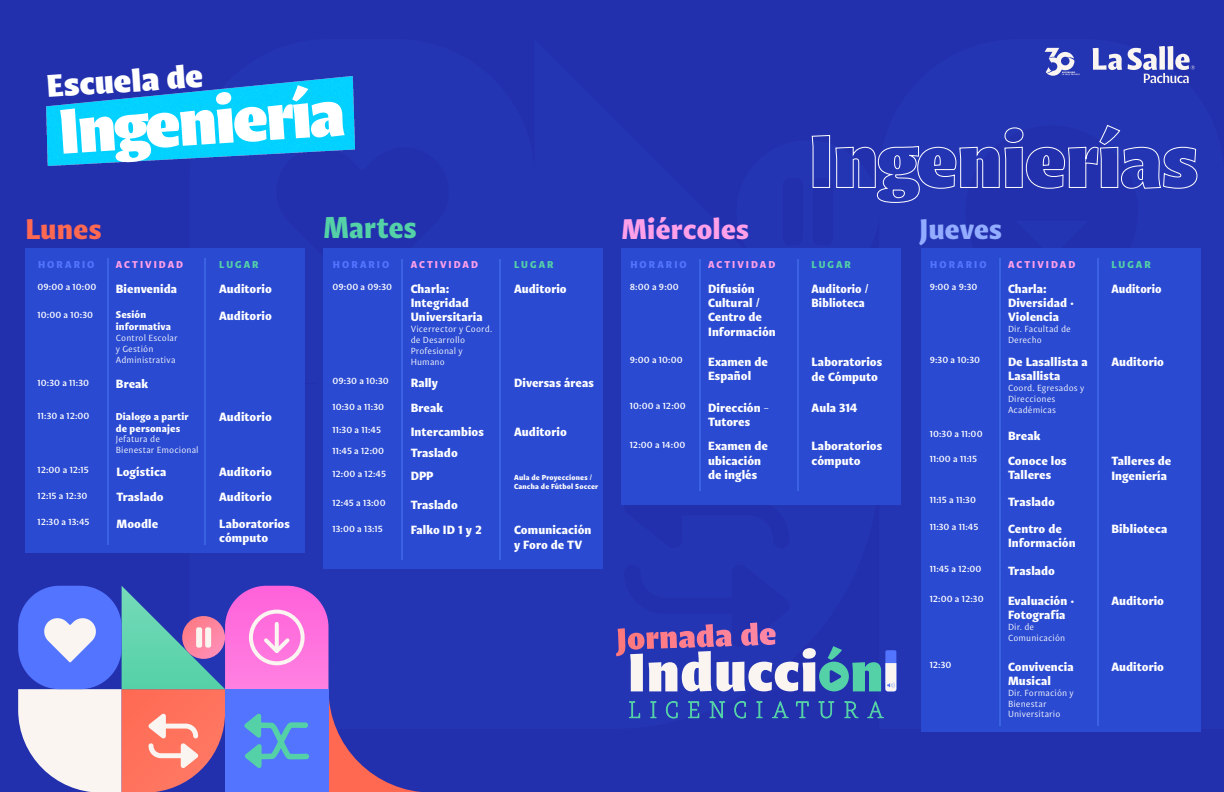
<style>
.page{position:relative;width:1224px;height:792px;background:#fff}
.page>*{position:absolute;margin:0;border:0;box-sizing:border-box;transform-origin:0 0}
.t1{font:800 67.3px "Indivisa Display Sans";color:#fff}
.t2{font:800 33.6px "Indivisa Display Sans";color:#fff}
.t3{font:900 30.3px "Indivisa Text Sans";letter-spacing:.005em;color:#54d1a7;scale:.94 1}
.t4{font:900 28.5px "Indivisa Text Sans";color:#ffa0e9}
.t5{font:900 28.5px "Indivisa Text Sans";letter-spacing:-.005em;color:#92acff}
.t6{font:900 28.5px "Indivisa Text Sans";color:#ff6952}
.t7{font:900 12px/14.4px "Indivisa Text Sans";letter-spacing:.005em;color:#fff}
.t8{font:900 12px/14.4px "Indivisa Text Sans";letter-spacing:.005em;color:#fff;scale:.95 1}
.t9{font:900 10px/12px "Indivisa Text Sans";letter-spacing:.01em;color:#fff}
.t10{font:900 10px "Indivisa Text Sans";letter-spacing:.2em;color:#ffa0e9}
.t11{font:900 10px "Indivisa Text Sans";letter-spacing:.21em;color:#5274ff}
.t12{font:900 10px "Indivisa Text Sans";letter-spacing:.205em;color:#54d1a7}
.t13{font:700 9px "Indivisa Text Sans";letter-spacing:.005em;color:#fff}
.t14{font:9px/10.8px "Indivisa Text Sans";letter-spacing:.01em;color:#fff}
.t15{font:900 7.3px/8.8px "Indivisa Text Sans";letter-spacing:.02em;color:#fff}
</style>
<div class="page">
<div style="left:0;top:0;width:1224px;height:791px;background:#2330ad"></div>
<svg style="left:629px;top:702px;width:11px;height:16px"></svg>
<svg style="left:651px;top:702px;width:5px;height:16px"></svg>
<svg style="left:666px;top:701px;width:11px;height:17px"></svg>
<svg style="left:688px;top:702px;width:11px;height:16px"></svg>
<svg style="left:710px;top:702px;width:15px;height:16px"></svg>
<svg style="left:735px;top:701px;width:11px;height:17px"></svg>
<svg style="left:757px;top:702px;width:5px;height:16px"></svg>
<svg style="left:772px;top:701px;width:16px;height:17px"></svg>
<svg style="left:796px;top:702px;width:12px;height:16px"></svg>
<svg style="left:819px;top:702px;width:15px;height:16px"></svg>
<svg style="left:845px;top:702px;width:13px;height:16px"></svg>
<svg style="left:868px;top:701px;width:16px;height:17px"></svg>
<svg style="left:616px;top:623px;width:280px;height:68px"></svg>
<svg style="left:18px;top:586px;width:414px;height:206px"></svg>
<div style="left:25px;top:249px;width:280px;height:304px;background:#2a4ad1"></div>
<div style="left:323px;top:249px;width:280px;height:320px;background:#2a4ad1"></div>
<div style="left:621px;top:249px;width:280px;height:256px;background:#2a4ad1"></div>
<div style="left:922px;top:249px;width:279px;height:483px;background:#2a4ad1"></div>
<img style="left:46px;top:76px;width:309px;height:90px">
<svg style="left:1093px;top:48px;width:29px;height:22px"></svg>
<svg style="left:1128px;top:46px;width:67px;height:37px"></svg>
<svg style="left:1045px;top:48px;width:35px;height:28px"></svg>
<hr style="left:107px;top:259px;width:1px;height:286px;background:#3b62e0">
<hr style="left:205px;top:259px;width:1px;height:286px;background:#3b62e0">
<hr style="left:402px;top:259px;width:1px;height:300px;background:#3b62e0">
<hr style="left:500px;top:259px;width:1px;height:300px;background:#3b62e0">
<hr style="left:699px;top:259px;width:2px;height:232px;background:#3b62e0">
<hr style="left:797px;top:259px;width:1px;height:232px;background:#3b62e0">
<hr style="left:999px;top:259px;width:1px;height:467px;background:#3b62e0">
<hr style="left:1097px;top:259px;width:1px;height:467px;background:#3b62e0">
<svg style="left:737px;top:125px;width:460px;height:158px"></svg>
<h2 class="t2" style="left:44px;top:58px;width:159px;rotate:-4deg">Escuela de</h2>
<h1 class="t1" style="left:54px;top:76px;width:290px;rotate:-4deg">Ingeniería</h1>
<h3 class="t6" style="left:25px;top:204px;width:78px">Lunes</h3>
<h3 class="t3" style="left:323px;top:201px;width:101px">Martes</h3>
<h3 class="t4" style="left:621px;top:204px;width:129px">Miércoles</h3>
<h3 class="t5" style="left:919px;top:204px;width:84px">Jueves</h3>
<p class="t13" style="left:38px;top:279px;width:60px">09:00 a 10:00</p>
<p class="t7" style="left:116px;top:280px;width:63px">Bienvenida</p>
<p class="t7" style="left:219px;top:280px;width:54px">Auditorio</p>
<p class="t11" style="left:38px;top:255px;width:58px">HORARIO</p>
<p class="t10" style="left:116px;top:255px;width:69px">ACTIVIDAD</p>
<p class="t12" style="left:219px;top:255px;width:41px">LUGAR</p>
<p class="t11" style="left:333px;top:255px;width:58px">HORARIO</p>
<p class="t10" style="left:411px;top:255px;width:69px">ACTIVIDAD</p>
<p class="t12" style="left:514px;top:255px;width:41px">LUGAR</p>
<p class="t7" style="left:411px;top:280px;width:74px">Charla:<br>Integridad<br>Universitaria</p>
<p class="t14" style="left:411px;top:323px;width:83px">Vicerrector y Coord. de Desarrollo<br>Profesional y<br>Humano</p>
<p class="t13" style="left:332px;top:374px;width:58px">09:30 a 10:30</p>
<p class="t7" style="left:411px;top:375px;width:29px">Rally</p>
<p class="t13" style="left:332px;top:399px;width:53px">10:30 a 11:30</p>
<p class="t7" style="left:411px;top:400px;width:34px">Break</p>
<p class="t11" style="left:630px;top:255px;width:58px">HORARIO</p>
<p class="t10" style="left:708px;top:255px;width:69px">ACTIVIDAD</p>
<p class="t12" style="left:812px;top:255px;width:41px">LUGAR</p>
<p class="t7" style="left:708px;top:280px;width:69px">Difusión<br>Cultural /<br>Centro de<br>Información</p>
<p class="t13" style="left:630px;top:353px;width:54px">9:00 a 10:00</p>
<p class="t7" style="left:708px;top:354px;width:61px">Examen de<br>Español</p>
<p class="t7" style="left:812px;top:354px;width:72px">Laboratorios de Cómputo</p>
<p class="t11" style="left:930px;top:255px;width:58px">HORARIO</p>
<p class="t10" style="left:1008px;top:255px;width:69px">ACTIVIDAD</p>
<p class="t12" style="left:1111px;top:255px;width:41px">LUGAR</p>
<p class="t7" style="left:1008px;top:280px;width:68px">Charla:<br>Diversidad ·<br>Violencia</p>
<p class="t14" style="left:1008px;top:323px;width:64px">Dir. Facultad de<br>Derecho</p>
<p class="t13" style="left:930px;top:353px;width:52px">9:30 a 10:30</p>
<p class="t7" style="left:1008px;top:354px;width:81px">De Lasallista a<br>Lasallista</p>
<p class="t14" style="left:1008px;top:382px;width:78px">Coord. Egresados y<br>Direcciones<br>Académicas</p>
<p class="t13" style="left:332px;top:279px;width:61px">09:00 a 09:30</p>
<p class="t7" style="left:514px;top:280px;width:54px">Auditorio</p>
<p class="t13" style="left:630px;top:279px;width:51px">8:00 a 9:00</p>
<p class="t8" style="left:812px;top:280px;width:62px">Auditorio /<br>Biblioteca</p>
<p class="t13" style="left:930px;top:279px;width:49px">9:00 a 9:30</p>
<p class="t8" style="left:1111px;top:280px;width:54px">Auditorio</p>
<p class="t13" style="left:38px;top:307px;width:57px">10:00 a 10:30</p>
<p class="t9" style="left:116px;top:308px;width:57px">Sesión informativa</p>
<p class="t14" style="left:116px;top:332px;width:63px">Control Escolar y Gestión<br>Administrativa</p>
<p class="t7" style="left:219px;top:308px;width:54px">Auditorio</p>
<p class="t7" style="left:1111px;top:354px;width:54px">Auditorio</p>
<p class="t7" style="left:514px;top:375px;width:81px">Diversas áreas</p>
<p class="t13" style="left:38px;top:375px;width:53px">10:30 a 11:30</p>
<p class="t7" style="left:116px;top:376px;width:34px">Break</p>
<p class="t13" style="left:630px;top:398px;width:58px">10:00 a 12:00</p>
<p class="t7" style="left:708px;top:399px;width:62px">Dirección -<br>Tutores</p>
<p class="t7" style="left:812px;top:399px;width:48px">Aula 314</p>
<p class="t13" style="left:630px;top:437px;width:57px">12:00 a 14:00</p>
<p class="t7" style="left:708px;top:438px;width:61px">Examen de ubicación de inglés</p>
<p class="t13" style="left:38px;top:408px;width:54px">11:30 a 12:00</p>
<p class="t9" style="left:116px;top:409px;width:74px">Dialogo a partir de personajes</p>
<p class="t14" style="left:116px;top:433px;width:84px">Jefatura de<br>Bienestar Emocional</p>
<p class="t7" style="left:219px;top:409px;width:54px">Auditorio</p>
<p class="t13" style="left:332px;top:423px;width:50px">11:30 a 11:45</p>
<p class="t7" style="left:411px;top:424px;width:75px">Intercambios</p>
<p class="t7" style="left:514px;top:424px;width:54px">Auditorio</p>
<p class="t13" style="left:332px;top:467px;width:55px">12:00 a 12:45</p>
<p class="t7" style="left:411px;top:468px;width:24px">DPP</p>
<p class="t13" style="left:930px;top:426px;width:54px">10:30 a 11:00</p>
<p class="t7" style="left:1008px;top:427px;width:34px">Break</p>
<p class="t7" style="left:812px;top:438px;width:72px">Laboratorios cómputo</p>
<p class="t13" style="left:332px;top:444px;width:53px">11:45 a 12:00</p>
<p class="t7" style="left:411px;top:444px;width:49px">Traslado</p>
<p class="t13" style="left:930px;top:452px;width:49px">11:00 a 11:15</p>
<p class="t7" style="left:1008px;top:453px;width:60px">Conoce los<br>Talleres</p>
<p class="t7" style="left:1111px;top:453px;width:61px">Talleres de<br>Ingeniería</p>
<p class="t13" style="left:38px;top:462px;width:53px">12:00 a 12:15</p>
<p class="t7" style="left:117px;top:463px;width:51px">Logística</p>
<p class="t7" style="left:219px;top:463px;width:54px">Auditorio</p>
<p class="t13" style="left:38px;top:488px;width:51px">12:15 a 12:30</p>
<p class="t7" style="left:117px;top:489px;width:49px">Traslado</p>
<p class="t7" style="left:219px;top:489px;width:54px">Auditorio</p>
<p class="t13" style="left:38px;top:514px;width:53px">12:30 a 13:45</p>
<p class="t7" style="left:117px;top:515px;width:43px">Moodle</p>
<p class="t15" style="left:514px;top:472px;width:86px">Aula de Proyecciones /<br>Cancha de Fútbol Soccer</p>
<p class="t13" style="left:930px;top:493px;width:48px">11:15 a 11:30</p>
<p class="t7" style="left:1008px;top:494px;width:49px">Traslado</p>
<p class="t13" style="left:332px;top:495px;width:55px">12:45 a 13:00</p>
<p class="t7" style="left:411px;top:496px;width:49px">Traslado</p>
<p class="t7" style="left:219px;top:515px;width:72px">Laboratorios cómputo</p>
<p class="t13" style="left:930px;top:520px;width:50px">11:30 a 11:45</p>
<p class="t7" style="left:1008px;top:520px;width:69px">Centro de<br>Información</p>
<p class="t7" style="left:1111px;top:521px;width:57px">Biblioteca</p>
<p class="t7" style="left:514px;top:522px;width:79px">Comunicación y Foro de TV</p>
<p class="t13" style="left:332px;top:521px;width:52px">13:00 a 13:15</p>
<p class="t7" style="left:411px;top:522px;width:73px">Falko ID 1 y 2</p>
<p class="t13" style="left:930px;top:561px;width:53px">11:45 a 12:00</p>
<p class="t7" style="left:1008px;top:562px;width:49px">Traslado</p>
<p class="t13" style="left:930px;top:592px;width:55px">12:00 a 12:30</p>
<p class="t7" style="left:1008px;top:592px;width:68px">Evaluación ·<br>Fotografía</p>
<p class="t14" style="left:1008px;top:621px;width:59px">Dir. de<br>Comunicación</p>
<p class="t13" style="left:930px;top:657px;width:23px">12:30</p>
<p class="t7" style="left:1008px;top:658px;width:67px">Convivencia<br>Musical</p>
<p class="t14" style="left:1008px;top:687px;width:67px">Dir. Formación y<br>Bienestar<br>Universitario</p>
<p class="t7" style="left:1111px;top:593px;width:54px">Auditorio</p>
<p class="t7" style="left:1111px;top:659px;width:54px">Auditorio</p>
</div>
